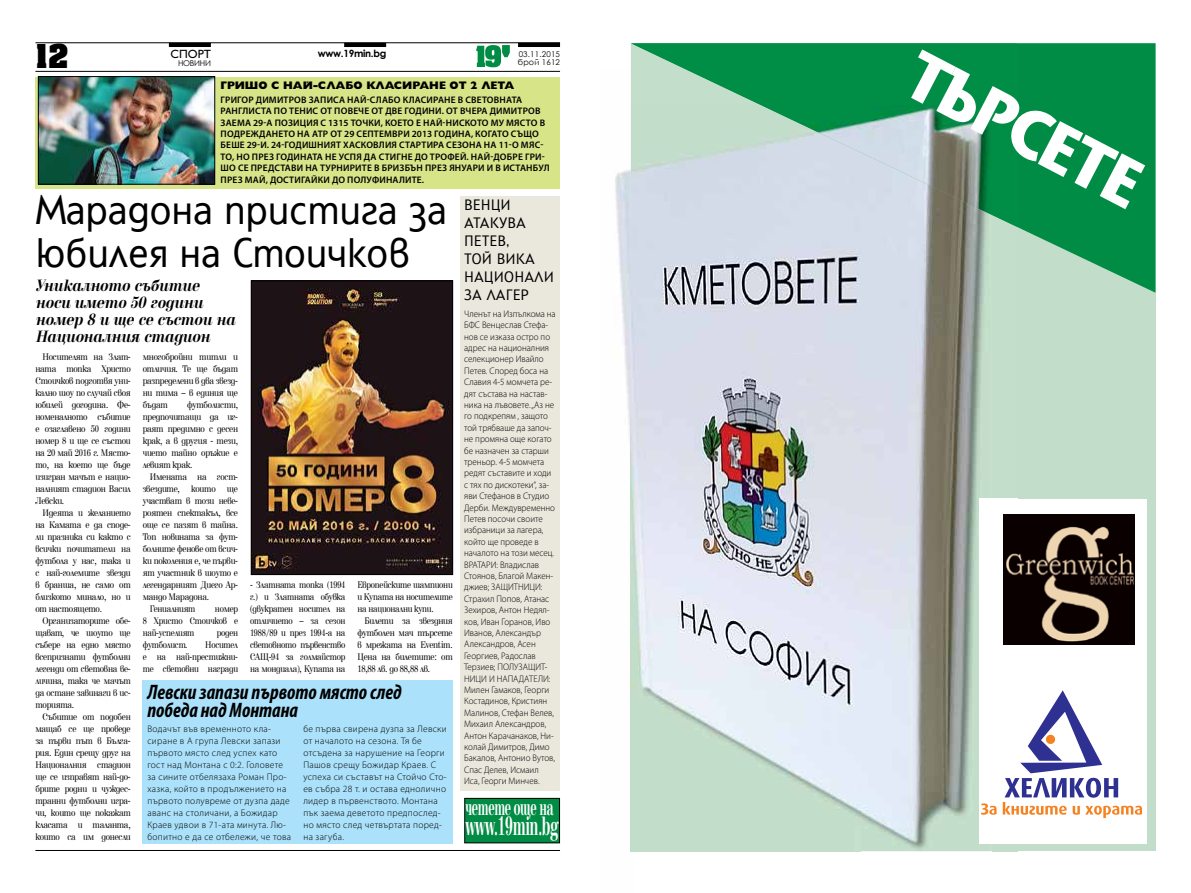
<style>
.page{position:relative;width:1191px;height:893px;background:#fff}
.page>*{position:absolute;margin:0;border:0;box-sizing:border-box;transform-origin:0 0}
.t1{font:68.6px "Stone Sans";color:#fff;scale:.9 1}
.t2{font:41px/43px "Simbal";letter-spacing:-.025em;color:#000}
.t3{font:700 28px "Achen Cyr";color:#000}
.t4{font:700 27.6px "Elfin CYR";letter-spacing:-.025em;color:#fff;scale:.52 1}
.t5{font:700 23px "Elfin CYR";letter-spacing:-.025em;color:#fff;scale:.52 1}
.t6{font:italic 700 condensed 21px/18px "Myriad Pro";color:#000;scale:.95 1}
.t7{font:italic 700 17px/17px "Elfin CYR";color:#000;scale:.85 1}
.t8{font:15px/18px "Simbal";color:#000}
.t9{font:12px "Gilt";color:#000}
.t10{font:800 11px "Gilt";color:#000}
.t11{font:10px/12px "Elfin CYR";letter-spacing:-.03em;color:#000;text-align:justify;scale:.85 1}
.t12{font:10px/12px "Elfin CYR";letter-spacing:-.03em;color:#000;text-align:justify;scale:.83 1}
.t13{font:700 10px "Century Gothic";letter-spacing:-.03em;color:#000}
.t14{font:300 9.5px/11.4px "Myriad Pro";color:#000;scale:.95 1}
.t15{font:300 9.5px/12px "Myriad Pro";letter-spacing:.03em;color:#000}
.t16{font:600 9.5px/11.4px "Myriad Pro";letter-spacing:.02em;color:#000}
.t17{font:8px "Century Gothic";letter-spacing:.02em;color:#000}
</style>
<div class="page">
<hr style="left:35px;top:43px;width:525px;height:1px;background:#000">
<hr style="left:35px;top:71px;width:525px;height:1px;background:#000">
<hr style="left:35px;top:850px;width:525px;height:1px;background:#000">
<svg style="left:476px;top:45px;width:34px;height:22px"></svg>
<div style="left:169px;top:43px;width:42px;height:4px;border:1px solid #000"></div>
<div style="left:344px;top:43px;width:42px;height:4px;border:1px solid #000"></div>
<div style="left:518px;top:43px;width:42px;height:4px;border:1px solid #000"></div>
<img style="left:253px;top:283px;width:198px;height:290px">
<div style="left:251px;top:281px;width:202px;height:294px;border:1px solid #000"></div>
<div style="left:35px;top:77px;width:525px;height:112px;background:#d7e488"></div>
<div style="left:460px;top:196px;width:100px;height:595px;background:#eae8dd"></div>
<img style="left:40px;top:79px;width:173px;height:103px">
<div style="left:38px;top:77px;width:177px;height:107px;border:1px solid #000"></div>
<img style="left:250px;top:280px;width:199px;height:75px">
<div style="left:143px;top:680px;width:310px;height:164px;background:#abe1fa"></div>
<div style="left:465px;top:798px;width:94px;height:45px;background:#008c44"></div>
<div style="left:464px;top:798px;width:96px;height:45px;border:1px solid #000"></div>
<div style="left:631px;top:43px;width:524px;height:808px;background:#c3ddcb"></div>
<div style="left:979px;top:499px;width:167px;height:345px;background:#fff"></div>
<svg style="left:1017px;top:43px;width:138px;height:250px;background:#1a9656"></svg>
<img style="left:631px;top:43px;width:386px;height:184px">
<img style="left:615px;top:169px;width:33px;height:683px">
<img style="left:631px;top:106px;width:229px;height:745px">
<img style="left:860px;top:215px;width:66px;height:634px">
<img style="left:926px;top:215px;width:65px;height:616px">
<img style="left:979px;top:499px;width:12px;height:332px">
<img style="left:762px;top:106px;width:229px;height:109px">
<img style="left:1003px;top:514px;width:131px;height:130px">
<svg style="left:980px;top:690px;width:162px;height:128px"></svg>
<h3 class="t3" style="left:35px;top:37px;width:35px">12</h3>
<p class="t9" style="left:171px;top:48px;width:42px">СПОРТ</p>
<p class="t17" style="left:178px;top:58px;width:35px">НОВИНИ</p>
<p class="t13" style="left:318px;top:45px;width:70px">www.19min.bg</p>
<p class="t17" style="left:519px;top:48px;width:43px">03.11.2015</p>
<p class="t17" style="left:518px;top:56px;width:44px">брой 1612</p>
<p class="t10" style="left:220px;top:79px;width:295px">ГРИШО С НАЙ-СЛАБО КЛАСИРАНЕ ОТ 2 ЛЕТА</p>
<p class="t16" style="left:220px;top:94px;width:330px">ГРИГОР ДИМИТРОВ ЗАПИСА НАЙ-СЛАБО КЛАСИРАНЕ В СВЕТОВНАТА РАНГЛИСТА ПО ТЕНИС ОТ ПОВЕЧЕ ОТ ДВЕ ГОДИНИ. ОТ ВЧЕРА ДИМИТРОВ ЗАЕМА 29-А ПОЗИЦИЯ С 1315 ТОЧКИ, КОЕТО Е НАЙ-НИСКОТО МУ МЯСТО В ПОДРЕЖДАНЕТО НА АТP ОТ 29 СЕПТЕМВРИ 2013 ГОДИНА, КОГАТО СЪЩО БЕШЕ 29-И. 24-ГОДИШНИЯТ ХАСКОВЛИЯ СТАРТИРА СЕЗОНА НА 11-О МЯС-ТО, НО ПРЕЗ ГОДИНАТА НЕ УСПЯ ДА СТИГНЕ ДО ТРОФЕЙ. НАЙ-ДОБРЕ ГРИ-ШО СЕ ПРЕДСТАВИ НА ТУРНИРИТЕ В БРИЗБЪН ПРЕЗ ЯНУАРИ И В ИСТАНБУЛ ПРЕЗ МАЙ, ДОСТИГАЙКИ ДО ПОЛУФИНАЛИТЕ.</p>
<h3 class="t8" style="left:464px;top:196px;width:91px">ВЕНЦИ<br>АТАКУВА<br>ПЕТЕВ,<br>ТОЙ ВИКА<br>НАЦИОНАЛИ<br>ЗА ЛАГЕР</h3>
<h2 class="t2" style="left:35px;top:187px;width:413px">Марадона пристига за юбилея на Стоичков</h2>
<h3 class="t7" style="left:35px;top:277px;width:236px">Уникалното събитие носи името 50 години номер 8 и ще се състои на<br>Националния стадион</h3>
<p class="t14" style="left:464px;top:308px;width:98px">Членът на Изпълкома на<br>БФС Венцеслав Стефа&shy;нов се изказа остро по адрес на националния селекционер Ивайло<br>Петев. Според боса на<br>Славия 4-5 момчета ре&shy;дят състава на настав&shy;ника на лъвовете. „Аз не го подкрепям , защото той трябваше да започ&shy;не промяна още когато бе назначен за старши треньор. 4-5 момчета редят съставите и ходи с тях по дискотеки“, за&shy;яви Стефанов в Студио<br>Дерби. Междувременно<br>Петев посочи своите избраници за лагера, който ще проведе в началото на този месец.<br>ВРАТАРИ: Владислав<br>Стоянов, Благой Макен&shy;джиев; ЗАЩИТНИЦИ:<br>Страхил Попов, Атанас<br>Зехиров, Антон Недял&shy;ков, Иван Горанов, Иво<br>Иванов, Александър<br>Александров, Асен<br>Георгиев, Радослав<br>Терзиев; ПОЛУЗАЩИТ-<br>НИЦИ И НАПАДАТЕЛИ:<br>Милен Гамаков, Георги<br>Костадинов, Кристиян<br>Малинов, Стефан Велев,<br>Михаил Александров,<br>Антон Карачанаков, Ни&shy;колай Димитров, Димо<br>Бакалов, Антонио Вутов,<br>Спас Делев, Исмаил<br>Иса, Георги Минчев.</p>
<h3 class="t5" style="left:465px;top:795px;width:171px">четете още на</h3>
<h3 class="t4" style="left:465px;top:811px;width:181px">www.19min.bg</h3>
<p class="t11" style="left:143px;top:351px;width:114px">многобройни титли и отличия. Те ще бъдат разпределени в два звезд&shy;ни тима – в единия ще бъдат</p>
<p class="t11" style="left:35px;top:351px;width:114px;text-indent:7px">Носителят на Злат&shy;ната топка Христо Стоичков подготвя уни&shy;кално шоу по случай своя юбилей догодина. Фе&shy;номеналното събитие е озаглавено 50 години номер 8 и ще се състои на 20 май 2016 г. Място&shy;то, на което ще бъде изигран мачът е нацио&shy;налният стадион Васил Левски.</p>
<p class="t11" style="left:35px;top:507px;width:114px;text-indent:7px">Идеята и желанието на Камата е да споде&shy;ли празника си както с всички почитатели на футбола у нас, така и с най-големите звезди в бранша, не само от близкото минало, но и от настоящето.</p>
<p class="t11" style="left:35px;top:615px;width:114px;text-indent:7px">Организаторите обе&shy;щават, че шоуто ще събере на едно място всепризнати футболни легенди от световна ве&shy;личина, така че мачът да остане завинаги в ис&shy;торията.</p>
<p class="t11" style="left:35px;top:711px;width:114px;text-indent:7px">Събитие от подобен мащаб се ще проведе за първи път в Бълга&shy;рия. Един срещу друг на Националния стадион ще се изправят най-до&shy;брите родни и чуждес&shy;транни футболни игра&shy;чи, които ще покажат класата и таланта, които са им донесли</p>
<p class="t11" style="left:143px;top:399px;width:114px;text-indent:44px">футболисти, предпочитащи да иг&shy;раят предимно с десен крак, а в другия - тези, чието тайно оръжие е левият крак.</p>
<p class="t11" style="left:150px;top:471px;width:105px">Имената на гост-</p>
<p class="t11" style="left:143px;top:483px;width:114px">звездите, които ще</p>
<p class="t11" style="left:143px;top:495px;width:114px">участват в този неве-</p>
<p class="t11" style="left:143px;top:507px;width:114px">роятен спектакъл, все</p>
<p class="t11" style="left:143px;top:519px;width:114px">още се пазят в тайна.</p>
<p class="t11" style="left:143px;top:531px;width:114px">Топ новината за фут-</p>
<p class="t11" style="left:143px;top:543px;width:114px">болните фенове от всич-</p>
<p class="t11" style="left:143px;top:555px;width:114px">ки поколения е, че първи-</p>
<p class="t11" style="left:143px;top:567px;width:114px">ят участник в шоуто е</p>
<p class="t11" style="left:143px;top:579px;width:114px">легендарният Диего Ар-</p>
<p class="t11" style="left:143px;top:591px;width:80px">мандо Марадона.</p>
<p class="t12" style="left:150px;top:603px;width:56px">Гениалният</p>
<p class="t12" style="left:250px;top:579px;width:116px">- Златната топка (1994 г.) и Златната обувка (двукратен носител на отличието – за сезон 1988/89 и през 1994-а на световното първенство САЩ-94 за голмайстор на мондиала), Купата на</p>
<p class="t12" style="left:357px;top:579px;width:116px">Европейските шампиони и Купата на носителите на национални купи.</p>
<p class="t12" style="left:143px;top:603px;width:116px;text-indent:72px">номер 8 Христо Стоичков е най-успелият</p>
<p class="t11" style="left:357px;top:615px;width:114px;text-indent:7px">Билети за звездния футболен мач търсете в мрежата на Eventim.<br>Цена на билетите: от 18,88 лв. до 88,88 лв.</p>
<p class="t12" style="left:217px;top:627px;width:27px">роден</p>
<p class="t12" style="left:143px;top:639px;width:55px">футболист.</p>
<p class="t12" style="left:143px;top:639px;width:116px;text-indent:62px">Носител е на най-престижни&shy;те световни награди</p>
<h3 class="t6" style="left:147px;top:683px;width:269px">Левски запази първото място след победа над Монтана</h3>
<p class="t15" style="left:147px;top:723px;width:145px">Водачът във временното кла&shy;сиране в А група Левски запази първото място след успех като гост над Монтана с 0:2. Головете за сините отбелязаха Роман Про&shy;хазка, който в продължението на първото полувреме от дузпа даде аванс на столичани, а Божидар<br>Краев удвои в 71-ата минута. Лю&shy;бопитно е да се отбележи, че това</p>
<p class="t15" style="left:303px;top:723px;width:145px">бе първа свирена дузпа за Левски от началото на сезона. Тя бе отсъдена за нарушение на Георги<br>Пашов срещу Божидар Краев. С успеха си съставът на Стойчо Сто&shy;ев събра 28 т. и остава еднолично лидер в първенството. Монтана пък заема деветото предпослед&shy;но място след четвъртата поред&shy;на загуба.</p>
<h1 class="t1" style="left:928px;top:36px;width:284px;rotate:27deg">ТЪРСЕТЕ</h1>
</div>
